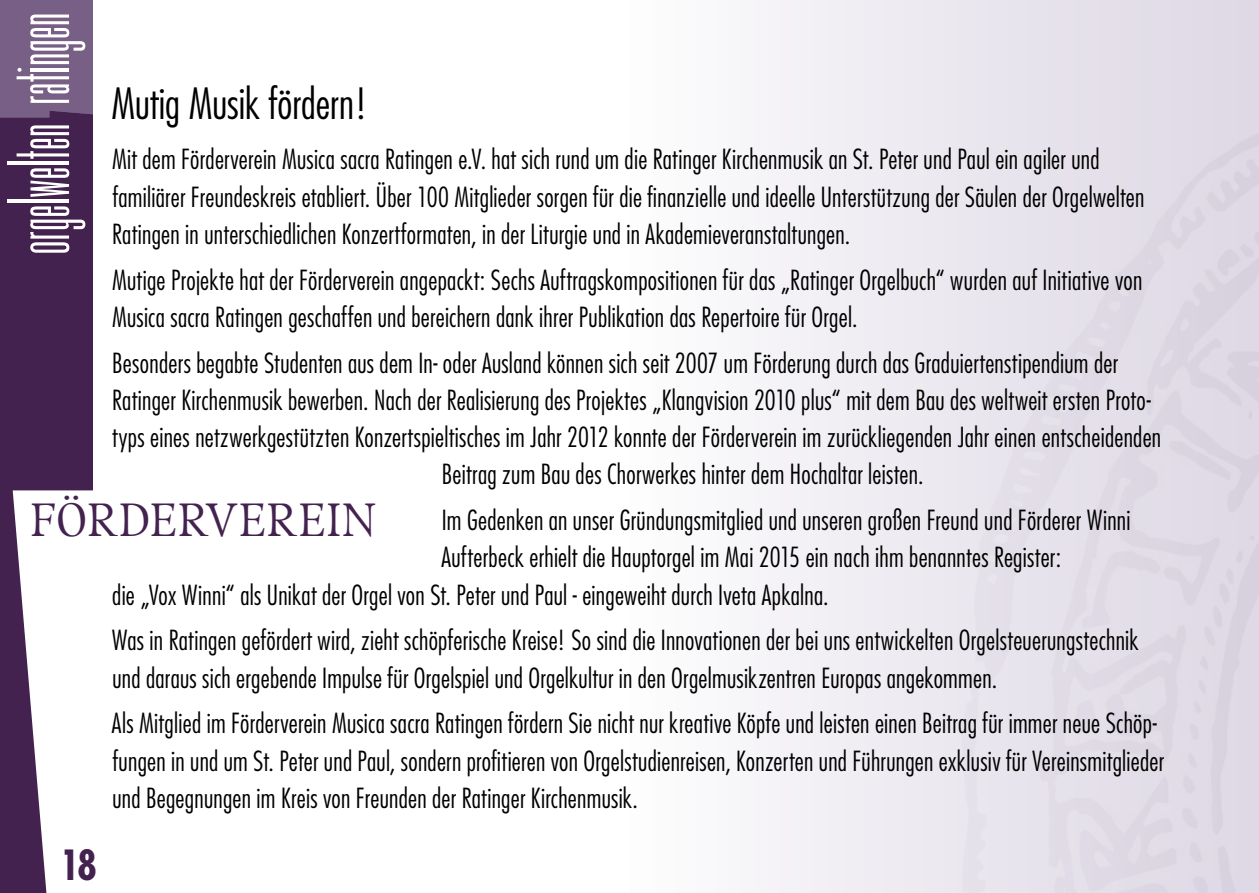
<style>
.page{position:relative;width:1259px;height:893px;background:#fff}
.page>*{position:absolute;margin:0;border:0;box-sizing:border-box;transform-origin:0 0}
.t1{font:46.2px "Compatil Exquisit LT";letter-spacing:-.015em;color:#44224f}
.t2{font:300 condensed 42px "Futura";color:#000}
.t3{font:700 condensed 40.5px "Futura";color:#44224f}
.t4{font:300 condensed 27px/37.2px "Futura";letter-spacing:.01em;color:#000}
</style>
<div class="page">
<svg style="left:0;top:270px;width:93px;height:623px;fill:#44224f"></svg>
<svg style="left:0;top:0;width:93px;height:270px;background:#775e81"></svg>
<h2 class="t2" style="left:112px;top:78px;width:258px">Mutig Musik fördern!</h2>
<p class="t4" style="left:112px;top:140px;width:1034px">Mit dem Förderverein Musica sacra Ratingen e.V. hat sich rund um die Ratinger Kirchenmusik an St. Peter und Paul ein agiler und familiärer Freundeskreis etabliert. Über 100 Mitglieder sorgen für die finanzielle und ideelle Unterstützung der Säulen der Orgelwelten<br>Ratingen in unterschiedlichen Konzertformaten, in der Liturgie und in Akademieveranstaltungen.</p>
<p class="t4" style="left:112px;top:261px;width:1031px">Mutige Projekte hat der Förderverein angepackt: Sechs Auftragskompositionen für das „Ratinger Orgelbuch“ wurden auf Initiative von<br>Musica sacra Ratingen geschaffen und bereichern dank ihrer Publikation das Repertoire für Orgel.</p>
<p class="t4" style="left:112px;top:344px;width:1007px">Besonders begabte Studenten aus dem In- oder Ausland können sich seit 2007 um Förderung durch das Graduiertenstipendium der</p>
<p class="t4" style="left:112px;top:381px;width:1040px">Ratinger Kirchenmusik bewerben. Nach der Realisierung des Projektes „Klangvision 2010 plus“ mit dem Bau des weltweit ersten Proto-</p>
<p class="t4" style="left:112px;top:418px;width:1050px">typs eines netzwerkgestützten Konzertspieltisches im Jahr 2012 konnte der Förderverein im zurückliegenden Jahr einen entscheidenden</p>
<p class="t4" style="left:442px;top:455px;width:483px">Beitrag zum Bau des Chorwerkes hinter dem Hochaltar leisten.</p>
<p class="t4" style="left:442px;top:501px;width:690px">Im Gedenken an unser Gründungsmitglied und unseren großen Freund und Förderer Winni</p>
<p class="t4" style="left:441px;top:538px;width:621px">Aufterbeck erhielt die Hauptorgel im Mai 2015 ein nach ihm benanntes Register:</p>
<p class="t4" style="left:112px;top:576px;width:718px">die „Vox Winni“ als Unikat der Orgel von St. Peter und Paul - eingeweiht durch Iveta Apkalna.</p>
<p class="t4" style="left:112px;top:621px;width:1028px">Was in Ratingen gefördert wird, zieht schöpferische Kreise! So sind die Innovationen der bei uns entwickelten Orgelsteuerungstechnik und daraus sich ergebende Impulse für Orgelspiel und Orgelkultur in den Orgelmusikzentren Europas angekommen.</p>
<p class="t4" style="left:112px;top:704px;width:1053px">Als Mitglied im Förderverein Musica sacra Ratingen fördern Sie nicht nur kreative Köpfe und leisten einen Beitrag für immer neue Schöp&shy;fungen in und um St. Peter und Paul, sondern profitieren von Orgelstudienreisen, Konzerten und Führungen exklusiv für Vereinsmitglieder und Begegnungen im Kreis von Freunden der Ratinger Kirchenmusik.</p>
<h1 class="t1" style="left:30px;top:493px;width:348px">FÖRDERVEREIN</h1>
<h3 class="t3" style="left:61px;top:839px;width:37px">18</h3>
</div>
